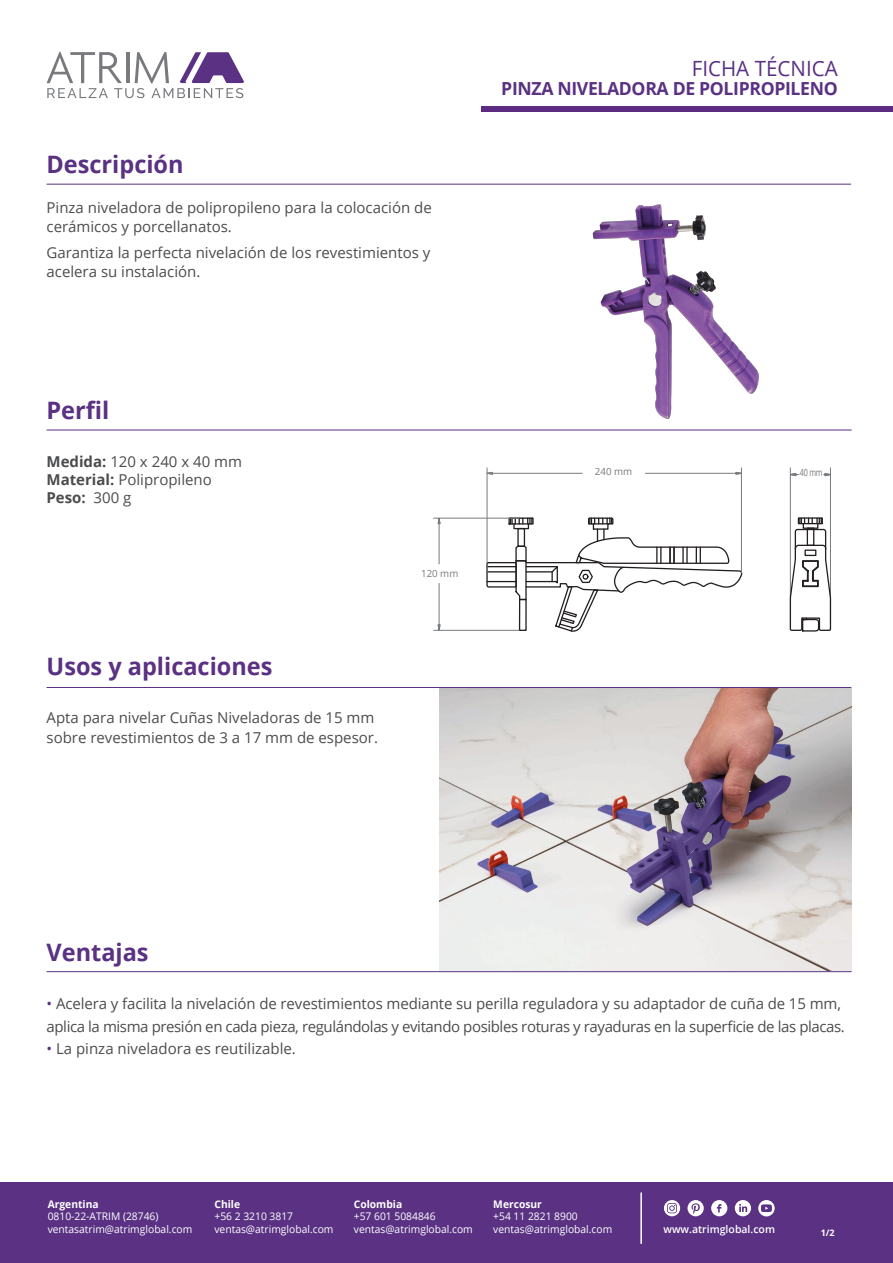
<style>
.page{position:relative;width:893px;height:1263px;background:#fff}
.page>*{position:absolute;margin:0;border:0;box-sizing:border-box;transform-origin:0 0}
.t1{font:700 24px "Open Sans";color:#5a3183}
.t2{font:21px "Open Sans";color:#5a3183}
.t3{font:700 18px "Open Sans";letter-spacing:-.02em;color:#5a3183}
.t4{font:15px/19.5px "Open Sans";color:#4b4c4d}
.t5{font:15px/22.5px "Open Sans";letter-spacing:-.025em;color:#4b4c4d}
.t6{font:10.5px/12.6px "Open Sans";color:#fff}
.t7{font:700 10.5px "Open Sans";color:#fff}
.t8{font:600 10.5px "Open Sans";color:#fff}
.t9{font:9.9px "Open Sans";color:#777b7f}
.t10{font:9.9px "Open Sans";color:#777b7f;scale:.74 1}
.t11{font:700 9px "Open Sans";color:#fff}
.s1{font-weight:700}
.s2{color:#5a3183}
</style>
<div class="page">
<img style="left:440px;top:687px;width:412px;height:284px">
<img style="left:581px;top:183px;width:189px;height:236px">
<hr style="left:47px;top:184px;width:804px;height:1px;background:#5a3183">
<hr style="left:47px;top:430px;width:805px;height:1px;background:#5a3183">
<hr style="left:47px;top:971px;width:805px;height:1px;background:#5a3183">
<hr style="left:47px;top:687px;width:804px;height:1px;background:#5a3183">
<div style="left:481px;top:107px;width:412px;height:5px;background:#5b2c82"></div>
<svg style="left:47px;top:52px;width:197px;height:46px"></svg>
<div style="left:0;top:1182px;width:893px;height:81px;background:#5a3183"></div>
<svg style="left:735px;top:1200px;width:16px;height:16px"></svg>
<svg style="left:711px;top:1200px;width:16px;height:16px"></svg>
<svg style="left:687px;top:1200px;width:17px;height:16px"></svg>
<svg style="left:664px;top:1200px;width:16px;height:16px"></svg>
<svg style="left:758px;top:1200px;width:17px;height:16px"></svg>
<hr style="left:640px;top:1193px;width:2px;height:50px;background:#fff">
<svg style="left:486px;top:517px;width:257px;height:115px"></svg>
<hr style="left:790px;top:468px;width:1px;height:129px;background:#777b7f">
<hr style="left:830px;top:468px;width:1px;height:129px;background:#777b7f">
<svg style="left:789px;top:472px;width:10px;height:5px"></svg>
<svg style="left:824px;top:473px;width:6px;height:4px"></svg>
<hr style="left:487px;top:468px;width:1px;height:105px;background:#777b7f">
<hr style="left:741px;top:468px;width:1px;height:105px;background:#777b7f">
<hr style="left:492px;top:473px;width:90px;height:1px;background:#777b7f">
<hr style="left:645px;top:473px;width:91px;height:1px;background:#777b7f">
<svg style="left:486px;top:471px;width:7px;height:4px"></svg>
<svg style="left:735px;top:471px;width:6px;height:4px"></svg>
<hr style="left:434px;top:518px;width:85px;height:1px;background:#777b7f">
<hr style="left:434px;top:630px;width:85px;height:1px;background:#777b7f">
<hr style="left:439px;top:524px;width:1px;height:40px;background:#777b7f">
<hr style="left:439px;top:583px;width:1px;height:42px;background:#777b7f">
<svg style="left:437px;top:517px;width:4px;height:8px"></svg>
<svg style="left:437px;top:624px;width:4px;height:7px"></svg>
<svg style="left:789px;top:518px;width:43px;height:114px"></svg>
<div style="left:798px;top:517px;width:25px;height:7px;border:1px solid #231f20"></div>
<h1 class="t1" style="left:47px;top:148px;width:139px">Descripción</h1>
<p class="t4" style="left:47px;top:197px;width:387px">Pinza niveladora de polipropileno para la colocación de cerámicos y porcellanatos.</p>
<p class="t4" style="left:47px;top:242px;width:385px">Garantiza la perfecta nivelación de los revestimientos y acelera su instalación.</p>
<h2 class="t2" style="left:692px;top:54px;width:147px">FICHA TÉCNICA</h2>
<p class="t3" style="left:501px;top:76px;width:338px">PINZA NIVELADORA DE POLIPROPILENO</p>
<h1 class="t1" style="left:47px;top:393px;width:64px">Perfil</h1>
<p class="t4" style="left:47px;top:452px;width:197px;line-height:18px"><span class="s1">Medida:</span> 120 x 240 x 40 mm<br><span class="s1">Material:</span> Polipropileno<br><span class="s1">Peso:</span> 300 g</p>
<h1 class="t1" style="left:47px;top:649px;width:227px">Usos y aplicaciones</h1>
<p class="t4" style="left:47px;top:708px;width:333px">Apta para nivelar Cuñas Niveladoras de 15 mm sobre revestimientos de 3 a 17 mm de espesor.</p>
<p class="t9" style="left:421px;top:567px;width:39px">120 mm</p>
<p class="t9" style="left:595px;top:465px;width:39px">240 mm</p>
<p class="t10" style="left:800px;top:465px;width:32px">40 mm</p>
<h1 class="t1" style="left:47px;top:935px;width:104px">Ventajas</h1>
<p class="t5" style="left:47px;top:992px;width:800px"><span class="s2">•</span> Acelera y facilita la nivelación de revestimientos mediante su perilla reguladora y su adaptador de cuña de 15 mm, aplica la misma presión en cada pieza, regulándolas y evitando posibles roturas y rayaduras en la superficie de las placas.</p>
<p class="t4" style="left:47px;top:1039px;width:251px"><span class="s2">•</span> La pinza niveladora es reutilizable.</p>
<p class="t7" style="left:48px;top:1196px;width:53px">Argentina</p>
<p class="t6" style="left:48px;top:1210px;width:146px">0810-22-ATRIM (28746) ventasatrim@atrimglobal.com</p>
<p class="t7" style="left:214px;top:1196px;width:27px">Chile</p>
<p class="t6" style="left:214px;top:1210px;width:120px">+56 2 3210 3817 ventas@atrimglobal.com</p>
<p class="t7" style="left:354px;top:1196px;width:50px">Colombia</p>
<p class="t6" style="left:354px;top:1210px;width:120px">+57 601 5084846 ventas@atrimglobal.com</p>
<p class="t7" style="left:493px;top:1196px;width:50px">Mercosur</p>
<p class="t6" style="left:493px;top:1210px;width:120px">+54 11 2821 8900 ventas@atrimglobal.com</p>
<p class="t8" style="left:663px;top:1222px;width:113px">www.atrimglobal.com</p>
<p class="t11" style="left:821px;top:1227px;width:15px">1/2</p>
</div>
